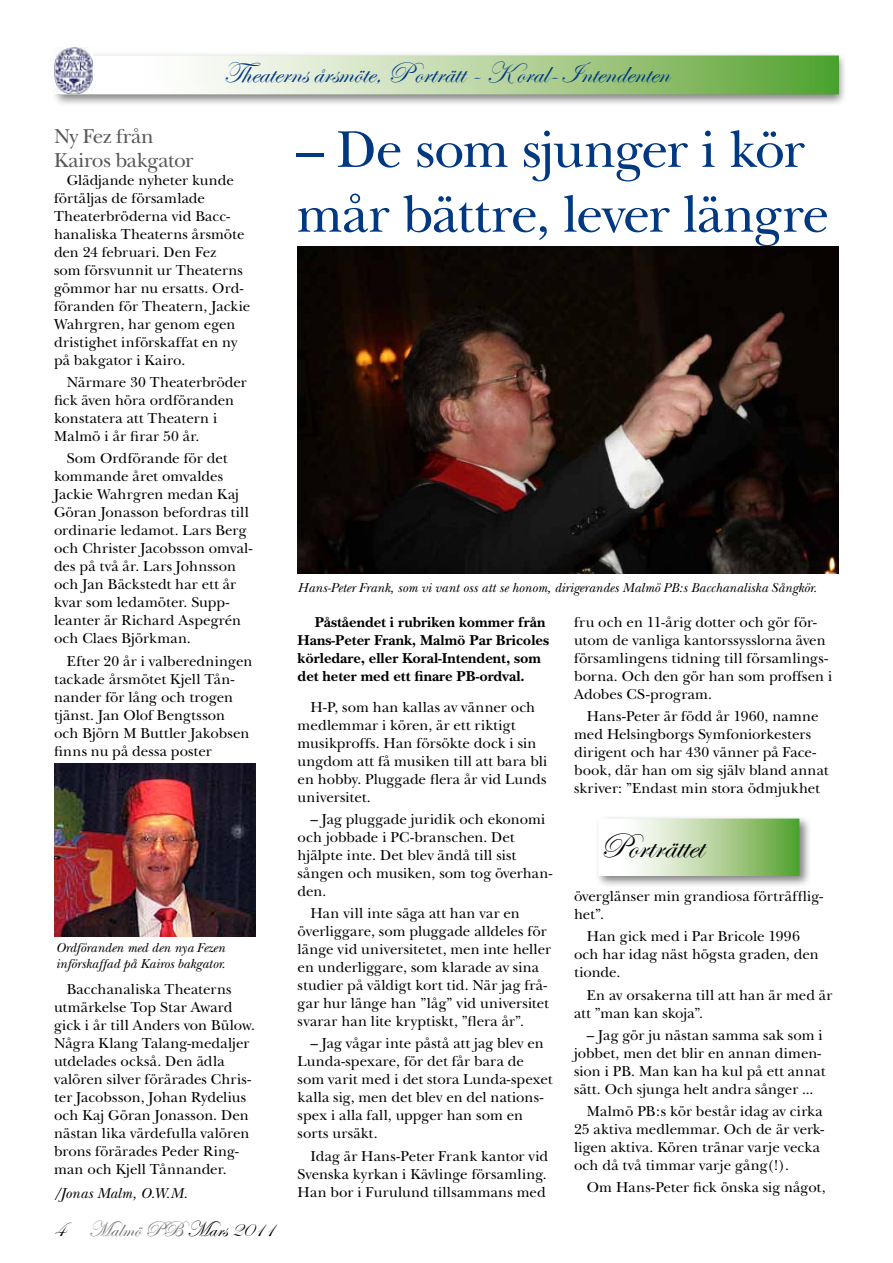
<style>
.page{position:relative;width:893px;height:1263px;background:#fff}
.page>*{position:absolute;margin:0;border:0;box-sizing:border-box;transform-origin:0 0}
.t1{font:54px/64.8px "New Baskerville";letter-spacing:-.025em;color:#003882}
.t2{font:36px "Edwardian Script ITC";color:#000}
.t3{font:30px "Edwardian Script ITC";letter-spacing:.005em;color:#003882}
.t4{font:22.5px "Edwardian Script ITC";color:#000}
.t5{font:21px/24px "New Baskerville";letter-spacing:-.015em;color:#58585a}
.t6{font:15px/18px "New Baskerville";letter-spacing:.005em;color:#000}
.t7{font:700 15px/18px "New Baskerville";color:#000}
.t8{font:italic 15px "New Baskerville";letter-spacing:.005em;color:#000}
.t9{font:italic 13.5px/15.8px "New Baskerville";color:#000}
.s1{color:#707172}
</style>
<div class="page">
<div style="left:52px;top:52px;width:795px;height:55px;background:#000;opacity:.5"></div>
<svg style="left:93px;top:85px;width:746px;height:9px"></svg>
<svg style="left:93px;top:56px;width:746px;height:29px"></svg>
<img style="left:54px;top:48px;width:39px;height:46px">
<div style="left:594px;top:814px;width:218px;height:74px;background:#000;opacity:.5"></div>
<svg style="left:601px;top:822px;width:195px;height:51px"></svg>
<div style="left:598px;top:819px;width:201px;height:57px;border:2px solid #fff"></div>
<img style="left:298px;top:247px;width:541px;height:327px">
<img style="left:54px;top:764px;width:201px;height:172px">
<h3 class="t3" style="left:224px;top:56px;width:447px">Theaterns årsmöte, P orträtt - K oral-Intendenten</h3>
<h3 class="t5" style="left:54px;top:124px;width:141px">Ny Fez från<br>Kairos bakgator</h3>
<p class="t6" style="left:54px;top:171px;width:198px;text-indent:13px">Glädjande nyheter kunde förtäljas de församlade<br>Theaterbröderna vid Bacc&shy;hanaliska Theaterns årsmöte den 24 februari. Den Fez<br>som försvunnit ur Theaterns gömmor har nu ersatts. Ord&shy;föranden för Theatern, Jackie<br>Wahrgren, har genom egen dristighet införskaffat en ny på bakgator i Kairo.</p>
<p class="t6" style="left:54px;top:373px;width:194px;text-indent:13px">Närmare 30 Theaterbröder fick även höra ordföranden konstatera att Theatern i<br>Malmö i år firar 50 år.</p>
<p class="t6" style="left:54px;top:450px;width:200px;text-indent:13px">Som Ordförande för det kommande året omvaldes<br>Jackie Wahrgren medan Kaj<br>Göran Jonasson befordras till ordinarie ledamot. Lars Berg och Christer Jacobsson omval&shy;des på två år. Lars Johnsson och Jan Bäckstedt har ett år kvar som ledamöter. Supp&shy;leanter är Richard Aspegrén och Claes Björkman.</p>
<p class="t6" style="left:54px;top:652px;width:200px;text-indent:13px">Efter 20 år i valberedningen tackade årsmötet Kjell Tån&shy;nander för lång och trogen tjänst. Jan Olof Bengtsson och Björn M Buttler Jakobsen finns nu på dessa poster</p>
<p class="t9" style="left:56px;top:940px;width:171px">Ordföranden med den nya Fezen införskaffad på Kairos bakgator.</p>
<p class="t6" style="left:54px;top:980px;width:203px;text-indent:13px">Bacchanaliska Theaterns utmärkelse Top Star Award gick i år till Anders von Bülow.<br>Några Klang Talang-medaljer utdelades också. Den ädla valören silver förärades Chris&shy;ter Jacobsson, Johan Rydelius och Kaj Göran Jonasson. Den nästan lika värdefulla valören brons förärades Peder Ring&shy;man och Kjell Tånnander.</p>
<p class="t8" style="left:54px;top:1184px;width:135px">/Jonas Malm, O.W.M.</p>
<h3 class="t4" style="left:54px;top:1216px;width:222px">4 <span class="s1">Malmö PB</span> Mars 2011</h3>
<h1 class="t1" style="left:297px;top:117px;width:534px">– De som sjunger i kör mår bättre, lever längre</h1>
<p class="t9" style="left:298px;top:580px;width:521px">Hans-Peter Frank, som vi vant oss att se honom, dirigerandes Malmö PB:s Bacchanaliska Sångkör.</p>
<p class="t7" style="left:298px;top:613px;width:253px;text-indent:17px">Påståendet i rubriken kommer från Hans-Peter Frank, Malmö Par Bricoles körledare, eller Koral-Intendent, som det heter med ett finare PB-ordval.</p>
<p class="t6" style="left:298px;top:698px;width:251px;text-indent:13px">H-P, som han kallas av vänner och medlemmar i kören, är ett riktigt musikproffs. Han försökte dock i sin ungdom att få musiken till att bara bli en hobby. Pluggade flera år vid Lunds universitet.</p>
<p class="t6" style="left:298px;top:810px;width:256px;text-indent:13px">– Jag pluggade juridik och ekonomi och jobbade i PC-branschen. Det hjälpte inte. Det blev ändå till sist sången och musiken, som tog överhan&shy;den.</p>
<p class="t6" style="left:298px;top:904px;width:255px;text-indent:13px">Han vill inte säga att han var en överliggare, som pluggade alldeles för länge vid universitetet, men inte heller en underliggare, som klarade av sina studier på väldigt kort tid. När jag frå&shy;gar hur länge han ”låg” vid universitet svarar han lite kryptiskt, ”flera år”.</p>
<p class="t6" style="left:298px;top:1035px;width:256px;text-indent:13px">– Jag vågar inte påstå att jag blev en<br>Lunda-spexare, för det får bara de som varit med i det stora Lunda-spexet kalla sig, men det blev en del nations&shy;spex i alla fall, uppger han som en sorts ursäkt.</p>
<p class="t6" style="left:298px;top:1147px;width:252px;text-align:justify;text-indent:13px">Idag är Hans-Peter Frank kantor vid Svenska kyrkan i Kävlinge församling.<br>Han bor i Furulund tillsammans med</p>
<p class="t6" style="left:574px;top:613px;width:260px">fru och en 11-årig dotter och gör för&shy;utom de vanliga kantorssysslorna även församlingens tidning till församlings&shy;borna. Och den gör han som proffsen i Adobes CS-program.</p>
<p class="t6" style="left:574px;top:707px;width:256px;text-indent:13px">Hans-Peter är född år 1960, namne med Helsingborgs Symfoniorkesters dirigent och har 430 vänner på Face&shy;book, där han om sig själv bland annat skriver: ”Endast min stora ödmjukhet</p>
<h2 class="t2" style="left:600px;top:826px;width:105px">Porträttet</h2>
<p class="t6" style="left:574px;top:887px;width:250px">överglänser min grandiosa förträfflig&shy;het”.</p>
<p class="t6" style="left:574px;top:927px;width:246px;text-indent:13px">Han gick med i Par Bricole 1996 och har idag näst högsta graden, den tionde.</p>
<p class="t6" style="left:574px;top:986px;width:260px;text-indent:13px">En av orsakerna till att han är med är att ”man kan skoja”.</p>
<p class="t6" style="left:574px;top:1026px;width:253px;text-indent:13px">– Jag gör ju nästan samma sak som i jobbet, men det blir en annan dimen&shy;sion i PB. Man kan ha kul på ett annat sätt. Och sjunga helt andra sånger ...</p>
<p class="t6" style="left:574px;top:1102px;width:252px;text-indent:13px">Malmö PB:s kör består idag av cirka 25 aktiva medlemmar. Och de är verk&shy;ligen aktiva. Kören tränar varje vecka och då två timmar varje gång(!).</p>
<p class="t6" style="left:587px;top:1178px;width:240px">Om Hans-Peter fick önska sig något,</p>
</div>
